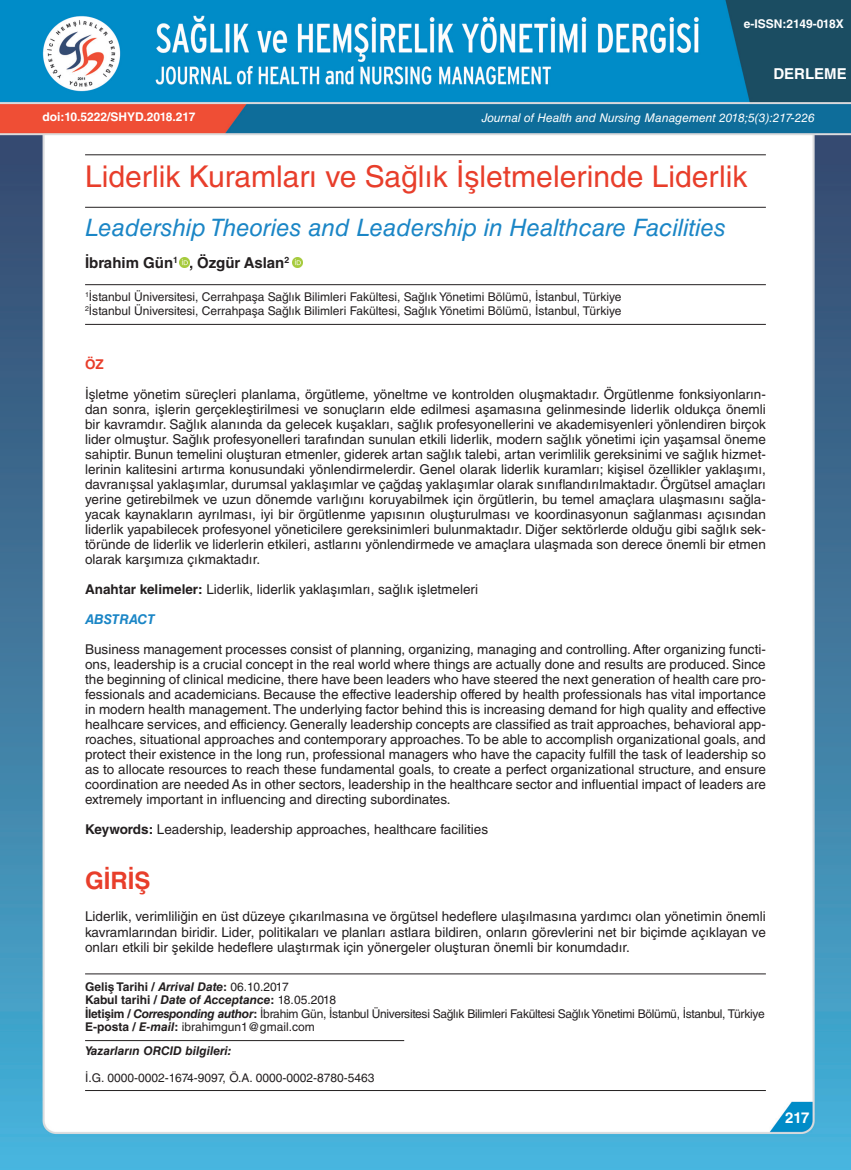
<style>
.page{position:relative;width:851px;height:1170px;background:#fff}
.page>*{position:absolute;margin:0;border:0;box-sizing:border-box;transform-origin:0 0}
.t1{font:30px "Helvetica LT Std";color:#e83e2b}
.t2{font:italic 24px "Helvetica LT Std";color:#1b86c6}
.t3{font:700 24px "Helvetica LT Std";color:#e83e2b}
.t4{font:700 15px "Helvetica LT Std";color:#231f20}
.t5{font:700 15px "Helvetica LT Std";color:#fff}
.t6{font:13.5px/15px "Helvetica LT Std";color:#231f20;text-align:justify}
.t7{font:italic 700 13.5px "Helvetica LT Std";color:#1b86c6}
.t8{font:700 13.5px "Helvetica LT Std";color:#e83e2b}
.t9{font:12px/13.5px "Helvetica LT Std";color:#231f20}
.t10{font:12px/13.5px "Helvetica LT Std";letter-spacing:-.025em;color:#231f20}
.t11{font:italic 12px "Helvetica LT Std";color:#fff}
.t12{font:700 12px "Helvetica LT Std";color:#fff}
.t13{font:italic 700 12px "Helvetica LT Std";color:#231f20}
.s1{font-weight:700}
.s2{font-weight:700;font-style:italic}
</style>
<div class="page">
<img style="left:0;top:0;width:850px;height:1169px">
<hr style="left:85px;top:154px;width:680px;height:1px;background:#231f20">
<hr style="left:85px;top:207px;width:680px;height:1px;background:#231f20">
<hr style="left:85px;top:1090px;width:680px;height:1px;background:#231f20">
<hr style="left:85px;top:284px;width:680px;height:1px;background:#231f20">
<hr style="left:85px;top:324px;width:680px;height:1px;background:#231f20">
<hr style="left:85px;top:973px;width:680px;height:1px;background:#231f20">
<div style="left:85px;top:1046px;width:680px;height:38px;background:#fff"></div>
<hr style="left:85px;top:1040px;width:319px;height:1px;background:#231f20">
<svg style="left:179px;top:257px;width:10px;height:10px"></svg>
<svg style="left:293px;top:257px;width:9px;height:10px"></svg>
<p class="t12" style="left:743px;top:16px;width:101px">e-ISSN:2149-018X</p>
<p class="t5" style="left:773px;top:64px;width:75px">DERLEME</p>
<p class="t12" style="left:43px;top:110px;width:154px">doi:10.5222/SHYD.2018.217</p>
<p class="t11" style="left:481px;top:111px;width:334px">Journal of Health and Nursing Management 2018;5(3):217-226</p>
<h1 class="t1" style="left:85px;top:159px;width:663px">Liderlik Kuramları ve Sağlık İşletmelerinde Liderlik</h1>
<h2 class="t2" style="left:85px;top:213px;width:642px">Leadership Theories and Leadership in Healthcare Facilities</h2>
<p class="t4" style="left:85px;top:254px;width:206px">İbrahim Gün<sup>1</sup> , Özgür Aslan<sup>2</sup></p>
<p class="t9" style="left:85px;top:290px;width:538px"><sup>1</sup>İstanbul Üniversitesi, Cerrahpaşa Sağlık Bilimleri Fakültesi, Sağlık Yönetimi Bölümü, İstanbul, Türkiye<br><sup>2</sup>İstanbul Üniversitesi, Cerrahpaşa Sağlık Bilimleri Fakültesi, Sağlık Yönetimi Bölümü, İstanbul, Türkiye</p>
<p class="t8" style="left:85px;top:356px;width:20px">ÖZ</p>
<p class="t6" style="left:85px;top:387px;width:682px">İşletme yönetim süreçleri planlama, örgütleme, yöneltme ve kontrolden oluşmaktadır. Örgütlenme fonksiyonların&shy;dan sonra, işlerin gerçekleştirilmesi ve sonuçların elde edilmesi aşamasına gelinmesinde liderlik oldukça önemli bir kavramdır. Sağlık alanında da gelecek kuşakları, sağlık profesyonellerini ve akademisyenleri yönlendiren birçok lider olmuştur. Sağlık profesyonelleri tarafından sunulan etkili liderlik, modern sağlık yönetimi için yaşamsal öneme sahiptir. Bunun temelini oluşturan etmenler, giderek artan sağlık talebi, artan verimlilik gereksinimi ve sağlık hizmet&shy;lerinin kalitesini artırma konusundaki yönlendirmelerdir. Genel olarak liderlik kuramları; kişisel özellikler yaklaşımı, davranışsal yaklaşımlar, durumsal yaklaşımlar ve çağdaş yaklaşımlar olarak sınıflandırılmaktadır. Örgütsel amaçları yerine getirebilmek ve uzun dönemde varlığını koruyabilmek için örgütlerin, bu temel amaçlara ulaşmasını sağla&shy;yacak kaynakların ayrılması, iyi bir örgütlenme yapısının oluşturulması ve koordinasyonun sağlanması açısından liderlik yapabilecek profesyonel yöneticilere gereksinimleri bulunmaktadır. Diğer sektörlerde olduğu gibi sağlık sek&shy;töründe de liderlik ve liderlerin etkileri, astlarını yönlendirmede ve amaçlara ulaşmada son derece önemli bir etmen olarak karşımıza çıkmaktadır.</p>
<p class="t6" style="left:85px;top:581px;width:394px"><span class="s1">Anahtar kelimeler:</span> Liderlik, liderlik yaklaşımları, sağlık işletmeleri</p>
<p class="t7" style="left:85px;top:611px;width:71px">ABSTRACT</p>
<p class="t6" style="left:85px;top:641px;width:682px">Business management processes consist of planning, organizing, managing and controlling. After organizing functi&shy;ons, leadership is a crucial concept in the real world where things are actually done and results are produced. Since the beginning of clinical medicine, there have been leaders who have steered the next generation of health care pro&shy;fessionals and academicians. Because the effective leadership offered by health professionals has vital importance in modern health management. The underlying factor behind this is increasing demand for high quality and effective healhcare services, and efficiency. Generally leadership concepts are classified as trait approaches, behavioral app&shy;roaches, situational approaches and contemporary approaches. To be able to accomplish organizational goals, and protect their existence in the long run, professional managers who have the capacity fulfill the task of leadership so as to allocate resources to reach these fundamental goals, to create a perfect organizational structure, and ensure coordination are needed As in other sectors, leadership in the healthcare sector and influential impact of leaders are extremely important in influencing and directing subordinates.</p>
<p class="t6" style="left:85px;top:821px;width:404px"><span class="s1">Keywords:</span> Leadership, leadership approaches, healthcare facilities</p>
<h2 class="t3" style="left:85px;top:866px;width:67px">GİRİŞ</h2>
<p class="t6" style="left:85px;top:908px;width:682px;line-height:15.8px">Liderlik, verimliliğin en üst düzeye çıkarılmasına ve örgütsel hedeflere ulaşılmasına yardımcı olan yönetimin önemli kavramlarından biridir. Lider, politikaları ve planları astlara bildiren, onların görevlerini net bir biçimde açıklayan ve onları etkili bir şekilde hedeflere ulaştırmak için yönergeler oluşturan önemli bir konumdadır.</p>
<p class="t10" style="left:85px;top:979px;width:681px"><span class="s1">Geliş Tarihi /</span> <span class="s2">Arrival Date</span><span class="s1">:</span> 06.10.2017<br><span class="s1">Kabul tarihi /</span> <span class="s2">Date of Acceptance</span><span class="s1">:</span> 18.05.2018<br><span class="s1">İletişim /</span> <span class="s2">Corresponding author</span><span class="s1">:</span> İbrahim Gün, İstanbul Üniversitesi Sağlık Bilimleri Fakültesi Sağlık Yönetimi Bölümü, İstanbul, Türkiye <span class="s1">E-posta /</span> <span class="s2">E-mail</span><span class="s1">:</span> ibrahimgun1@gmail.com</p>
<p class="t13" style="left:85px;top:1043px;width:148px">Yazarların ORCID bilgileri:</p>
<p class="t9" style="left:85px;top:1071px;width:291px">İ.G. 0000-0002-1674-9097, Ö.A. 0000-0002-8780-5463</p>
<p class="t5" style="left:785px;top:1108px;width:26px">217</p>
</div>
